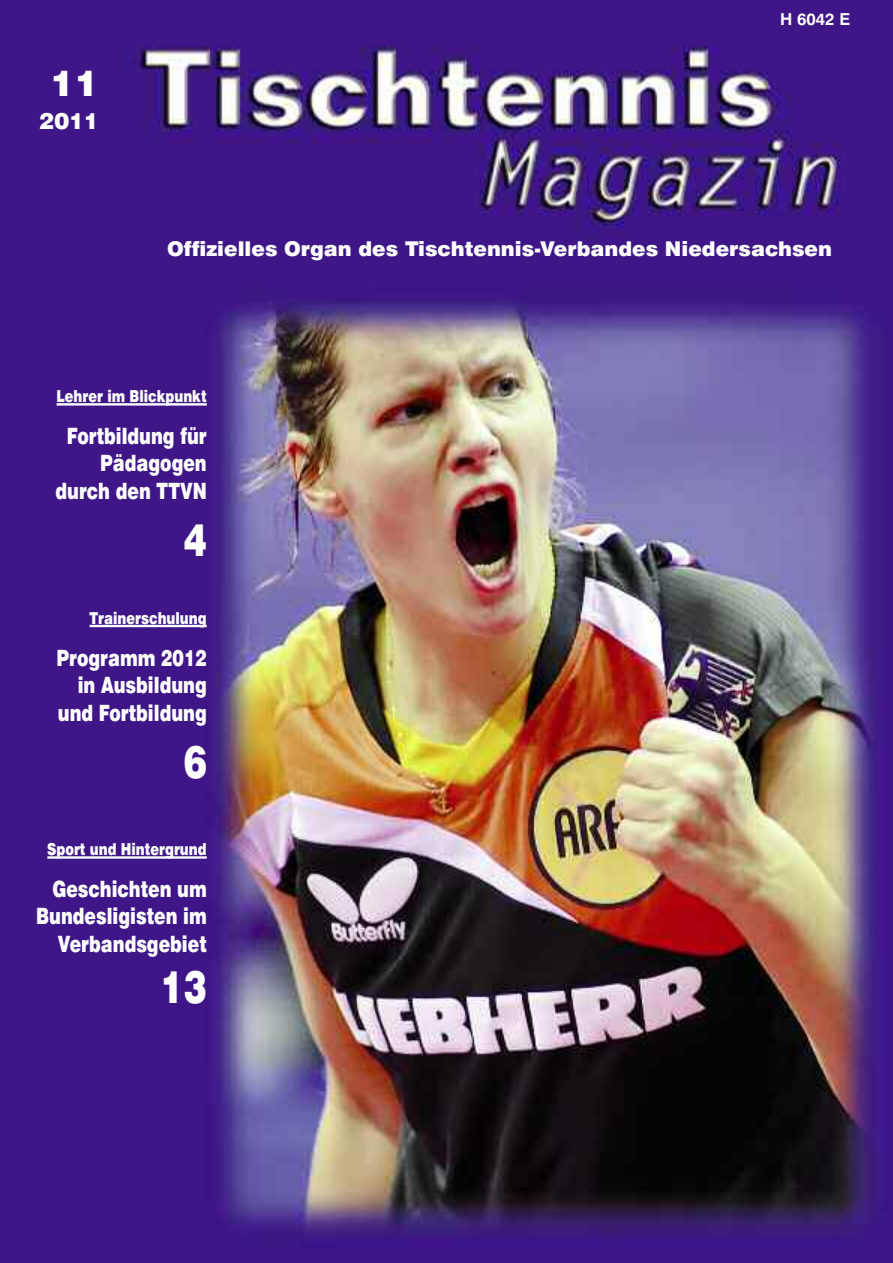
<style>
.page{position:relative;width:893px;height:1263px;background:#fff}
.page>*{position:absolute;margin:0;border:0;box-sizing:border-box;transform-origin:0 0}
.t1{font:900 45px "Swiss 721 BT";color:#fff;scale:.78 1}
.t2{font:900 36px "Swiss 721 BT";color:#fff}
.t3{font:900 22.5px/27.6px "Swiss 721 BT";color:#fff;text-align:right;scale:.77 1}
.t4{font:900 22.5px "Swiss 721 BT";color:#fff}
.t5{font:900 20.4px "Swiss 721 BT";color:#fff}
.t6{font:900 16.5px "Swiss 721 BT";color:#fff;scale:.79 1}
.t7{font:700 16.5px "Swiss 721 BT";color:#fff}
</style>
<div class="page">
<img style="left:0;top:0;width:893px;height:1263px">
<hr style="left:57px;top:403px;width:150px;height:3px;background:#fff">
<hr style="left:90px;top:625px;width:117px;height:2px;background:#fff">
<hr style="left:47px;top:856px;width:160px;height:3px;background:#fff">
<h2 class="t2" style="left:50px;top:62px;width:50px">11</h2>
<p class="t4" style="left:40px;top:108px;width:61px">2011</p>
<p class="t7" style="left:780px;top:10px;width:71px">H 6042 E</p>
<p class="t5" style="left:167px;top:237px;width:666px">Offizielles Organ des Tischtennis-Verbandes Niedersachsen</p>
<p class="t6" style="left:57px;top:387px;width:192px">Lehrer im Blickpunkt</p>
<p class="t3" style="left:55px;top:422px;width:198px">Fortbildung für<br>Pädagogen durch den TTVN</p>
<h1 class="t1" style="left:184px;top:514px;width:31px">4</h1>
<p class="t6" style="left:90px;top:608px;width:150px">Trainerschulung</p>
<p class="t3" style="left:56px;top:644px;width:197px">Programm 2012 in Ausbildung und Fortbildung</p>
<h1 class="t1" style="left:184px;top:736px;width:31px">6</h1>
<p class="t6" style="left:47px;top:840px;width:203px">Sport und Hintergrund</p>
<p class="t3" style="left:36px;top:875px;width:223px">Geschichten um<br>Bundesligisten im<br>Verbandsgebiet</p>
<h1 class="t1" style="left:161px;top:961px;width:61px">13</h1>
</div>
